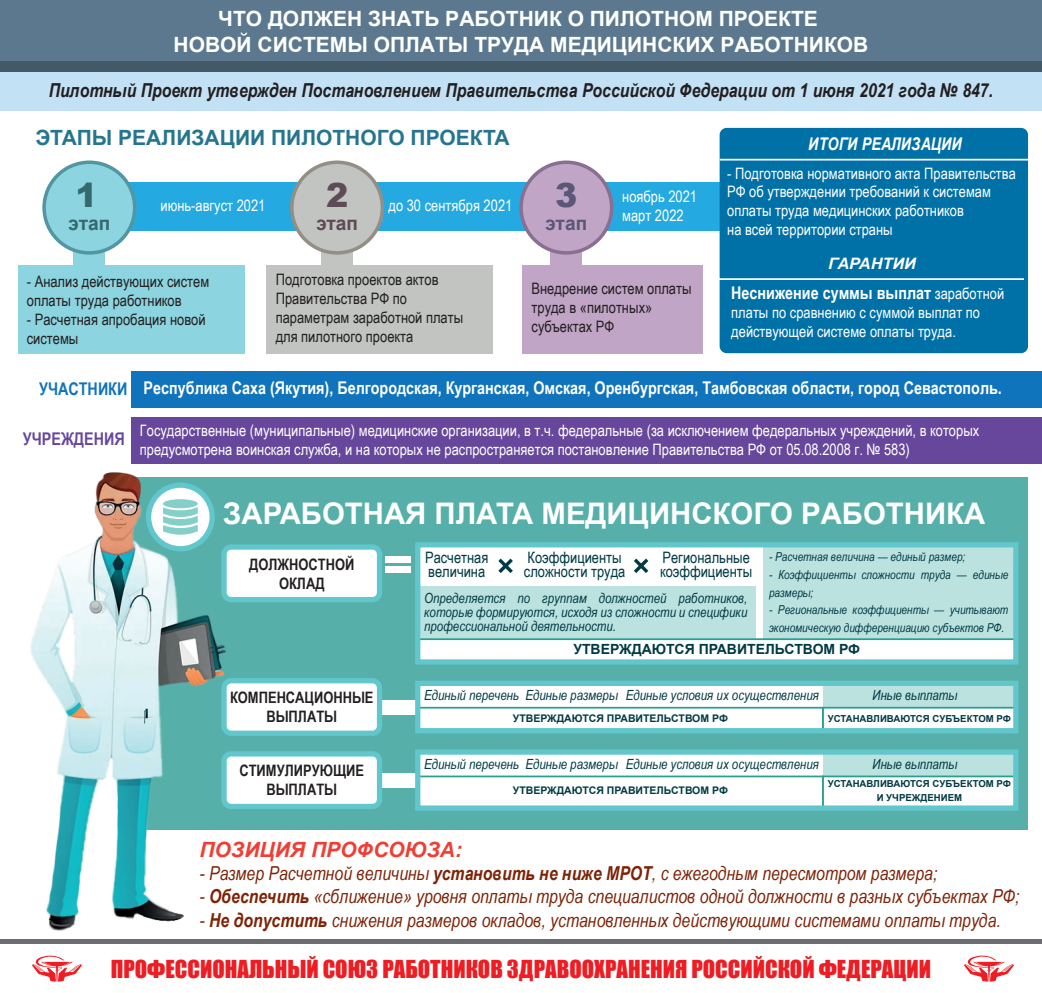
<style>
.page{position:relative;width:1042px;height:993px;background:#fff}
.page>*{position:absolute;margin:0;border:0;box-sizing:border-box;transform-origin:0 0}
.t1{font:900 33.25px "Arial";color:#346a6e}
.t2{font:900 33.25px "Arial";color:#5d4c57}
.t3{font:900 33.25px "Arial";color:#5a5778}
.t4{font:700 29.75px "Arial";color:#fff}
.t5{font:22.75px "Impact";color:#ee1d23}
.t6{font:700 21px/26.2px "Arial";color:#fff;text-align:center}
.t7{font:700 21px "Arial";color:#25758f}
.t8{font:italic 700 21px "Arial";color:#ee3e35}
.t9{font:italic 19.25px "Arial Narrow";color:#7d2407}
.t10{font:italic 700 19.25px "Arial Narrow";color:#231f20}
.t11{font:700 19.25px "Arial";color:#346a6e}
.t12{font:700 19.25px "Arial";color:#5d4c57}
.t13{font:700 19.25px "Arial";color:#5a5778}
.t14{font:700 17.5px "Arial Narrow";color:#fff}
.t15{font:italic 700 17.5px "Arial Narrow";color:#fff}
.t16{font:700 17.5px "Arial Narrow";color:#67479c}
.t17{font:700 17.5px "Arial Narrow";color:#1074bc}
.t18{font:15.75px/18.9px "Arial Narrow";color:#fff}
.t19{font:15.75px/18.9px "Arial Narrow";color:#231f20}
.t20{font:15.75px/14px "Arial Narrow";color:#003a44}
.t21{font:700 15.75px/18.9px "Arial Narrow";color:#231f20;text-align:center}
.t22{font:italic 700 15.75px "Arial";color:#fff}
.t23{font:italic 14px/14px "Arial Narrow";color:#003a44;text-align:justify}
.t24{font:700 14px "Arial";color:#003a44}
.t25{font:italic 12.25px/17.5px "Arial Narrow";color:#003a44}
.t26{font:700 10.5px "Arial";color:#003a44}
.t27{font:700 9.62px/14px "Arial";color:#003a44;text-align:center}
.s1{font-weight:400;font-size:15.75px}
.s2{font-weight:700}
</style>
<div class="page">
<hr style="left:0;top:939px;width:1042px;height:4px;background:#6c6d70">
<div style="left:0;top:0;width:1042px;height:62px;background:#5b788f"></div>
<div style="left:0;top:71px;width:1042px;height:40px;background:#c3e1f5"></div>
<div style="left:0;top:61px;width:1042px;height:11px;background:#435968"></div>
<svg style="left:32px;top:955px;width:50px;height:26px"></svg>
<svg style="left:964px;top:955px;width:50px;height:26px"></svg>
<div style="left:126px;top:182px;width:174px;height:49px;background:#24aae1"></div>
<div style="left:370px;top:182px;width:171px;height:49px;background:#24aae1"></div>
<div style="left:601px;top:182px;width:208px;height:49px;background:#24aae1"></div>
<div style="left:74px;top:248px;width:31px;height:17px;background:#8cd4df"></div>
<div style="left:18px;top:265px;width:227px;height:88px;background:#8cd4df"></div>
<div style="left:321px;top:249px;width:32px;height:16px;background:#c1c4c0"></div>
<div style="left:266px;top:265px;width:227px;height:88px;background:#c1c4c0"></div>
<div style="left:550px;top:249px;width:32px;height:16px;background:#c1a5c6"></div>
<div style="left:522px;top:265px;width:181px;height:88px;background:#c1a5c6"></div>
<div style="left:44px;top:162px;width:91px;height:91px;background:#8cd4df;border-radius:50%"></div>
<div style="left:42px;top:160px;width:94px;height:94px;border:4px solid #5196a0;border-radius:50%"></div>
<div style="left:719px;top:128px;width:309px;height:225px;background:#0071a7;border-radius:7px"></div>
<hr style="left:719px;top:159px;width:309px;height:1px;background:#fff">
<hr style="left:715px;top:278px;width:309px;height:2px;background:#fff">
<div style="left:131px;top:371px;width:911px;height:36px;background:#1074bc"></div>
<div style="left:131px;top:417px;width:911px;height:46px;background:#67479c"></div>
<div style="left:118px;top:477px;width:910px;height:352px;background:#56b0a9"></div>
<div style="left:224px;top:547px;width:155px;height:52px;background:#fff;border-radius:7px"></div>
<div style="left:221px;top:544px;width:161px;height:58px;border:5px solid #62c7cc;border-radius:7px"></div>
<div style="left:385px;top:556px;width:26px;height:6px;background:#fff"></div>
<div style="left:385px;top:566px;width:26px;height:7px;background:#fff"></div>
<div style="left:418px;top:544px;width:598px;height:117px;background:#fff"></div>
<svg style="left:498px;top:558px;width:15px;height:15px"></svg>
<svg style="left:634px;top:558px;width:14px;height:15px"></svg>
<div style="left:418px;top:586px;width:337px;height:75px;background:#bbe2df"></div>
<div style="left:764px;top:544px;width:252px;height:95px;background:#bbe2df"></div>
<div style="left:417px;top:638px;width:599px;height:24px;background:#fff;border:2px solid #289f91"></div>
<div style="left:415px;top:542px;width:603px;height:122px;border:5px solid #62c7cc"></div>
<div style="left:373px;top:699px;width:51px;height:15px;background:#fff"></div>
<div style="left:373px;top:772px;width:51px;height:15px;background:#fff"></div>
<div style="left:224px;top:680px;width:155px;height:53px;background:#fff;border-radius:7px"></div>
<div style="left:221px;top:678px;width:161px;height:57px;border:5px solid #62c7cc;border-radius:7px"></div>
<div style="left:418px;top:683px;width:598px;height:47px;background:#fff"></div>
<div style="left:823px;top:683px;width:193px;height:47px;background:#bbe2df"></div>
<div style="left:417px;top:706px;width:407px;height:25px;background:#fff;border:2px solid #289f91"></div>
<div style="left:822px;top:706px;width:194px;height:25px;background:#fff;border:2px solid #289f91"></div>
<div style="left:415px;top:680px;width:603px;height:53px;border:5px solid #62c7cc"></div>
<div style="left:418px;top:751px;width:598px;height:48px;background:#fff"></div>
<div style="left:823px;top:751px;width:193px;height:48px;background:#bbe2df"></div>
<div style="left:417px;top:775px;width:407px;height:33px;background:#fff;border:2px solid #289f91"></div>
<div style="left:822px;top:775px;width:194px;height:33px;background:#fff;border:2px solid #289f91"></div>
<div style="left:415px;top:749px;width:603px;height:61px;border:5px solid #62c7cc"></div>
<div style="left:224px;top:753px;width:155px;height:53px;background:#fff;border-radius:7px"></div>
<div style="left:221px;top:751px;width:161px;height:57px;border:5px solid #62c7cc;border-radius:7px"></div>
<img style="left:30px;top:472px;width:206px;height:459px">
<div style="left:292px;top:162px;width:90px;height:91px;background:#c1c4c0;border-radius:50%"></div>
<div style="left:290px;top:160px;width:94px;height:94px;border:4px solid #938e86;border-radius:50%"></div>
<div style="left:521px;top:162px;width:90px;height:91px;background:#c1a5c6;border-radius:50%"></div>
<div style="left:519px;top:160px;width:94px;height:94px;border:4px solid #896f91;border-radius:50%"></div>
<h3 class="t6" style="left:174px;top:5px;width:696px">ЧТО ДОЛЖЕН ЗНАТЬ РАБОТНИК О ПИЛОТНОМ ПРОЕКТЕ<br>НОВОЙ СИСТЕМЫ ОПЛАТЫ ТРУДА МЕДИЦИНСКИХ РАБОТНИКОВ</h3>
<p class="t10" style="left:49px;top:75px;width:945px">Пилотный Проект утвержден Постановлением Правительства Российской Федерации от 1 июня 2021 года № 847.</p>
<h3 class="t7" style="left:35px;top:122px;width:476px">ЭТАПЫ РЕАЛИЗАЦИИ ПИЛОТНОГО ПРОЕКТА</h3>
<p class="t15" style="left:808px;top:131px;width:155px">ИТОГИ РЕАЛИЗАЦИИ</p>
<p class="t18" style="left:727px;top:163px;width:290px">- Подготовка нормативного акта Правительства РФ об утверждении требований к системам оплаты труда медицинских работников<br>на всей территории страны</p>
<h1 class="t1" style="left:76px;top:170px;width:24px">1</h1>
<p class="t11" style="left:68px;top:209px;width:44px">этап</p>
<h1 class="t2" style="left:326px;top:170px;width:24px">2</h1>
<p class="t12" style="left:316px;top:209px;width:44px">этап</p>
<h1 class="t3" style="left:555px;top:170px;width:24px">3</h1>
<p class="t13" style="left:545px;top:209px;width:44px">этап</p>
<p class="t18" style="left:160px;top:195px;width:106px">июнь-август 2021</p>
<p class="t18" style="left:388px;top:195px;width:125px">до 30 сентября 2021</p>
<p class="t18" style="left:622px;top:186px;width:76px">ноябрь 2021 март 2022</p>
<p class="t19" style="left:27px;top:271px;width:184px">- Анализ действующих систем оплаты труда работников</p>
<p class="t19" style="left:27px;top:309px;width:180px">- Расчетная апробация новой системы</p>
<p class="t19" style="left:276px;top:269px;width:189px">Подготовка проектов актов<br>Правительства РФ по параметрам заработной платы для пилотного проекта</p>
<p class="t19" style="left:531px;top:278px;width:162px">Внедрение систем оплаты труда в «пилотных» субъектах РФ</p>
<p class="t22" style="left:828px;top:252px;width:89px">ГАРАНТИИ</p>
<p class="t14" style="left:731px;top:279px;width:274px">Неснижение суммы выплат <span class="s1">заработной</span></p>
<p class="t18" style="left:731px;top:302px;width:250px">платы по сравнению с суммой выплат по действующей системе оплаты труда.</p>
<p class="t17" style="left:39px;top:375px;width:90px">УЧАСТНИКИ</p>
<p class="t16" style="left:23px;top:426px;width:103px">УЧРЕЖДЕНИЯ</p>
<p class="t14" style="left:144px;top:374px;width:860px">Республика Саха (Якутия), Белгородская, Курганская, Омская, Оренбургская, Тамбовская области, город Севастополь.</p>
<p class="t18" style="left:140px;top:420px;width:841px">Государственные (муниципальные) медицинские организации, в т.ч. федеральные (за исключением федеральных учреждений, в которых предусмотрена воинская служба, и на которых не распространяется постановление Правительства РФ от 05.08.2008 г. № 583)</p>
<h2 class="t4" style="left:223px;top:492px;width:763px">ЗАРАБОТНАЯ ПЛАТА МЕДИЦИНСКОГО РАБОТНИКА</h2>
<p class="t21" style="left:249px;top:554px;width:107px">ДОЛЖНОСТНОЙ<br>ОКЛАД</p>
<p class="t20" style="left:425px;top:549px;width:65px">Расчетная величина</p>
<p class="t20" style="left:524px;top:549px;width:103px">Коэффициенты сложности труда</p>
<p class="t20" style="left:660px;top:549px;width:94px">Региональные коэффициенты</p>
<p class="t23" style="left:424px;top:590px;width:325px">Определяется по группам должностей работников, которые формируются, исходя из сложности и специфики профессиональной деятельности.</p>
<p class="t24" style="left:573px;top:639px;width:288px">УТВЕРЖДАЮТСЯ ПРАВИТЕЛЬСТВОМ РФ</p>
<p class="t25" style="left:769px;top:548px;width:198px">- Расчетная величина — единый размер;</p>
<p class="t25" style="left:769px;top:565px;width:241px">- Коэффициенты сложности труда — единые размеры;</p>
<p class="t25" style="left:769px;top:600px;width:241px">- Региональные коэффициенты — учитывают экономическую дифференциацию субъектов РФ.</p>
<p class="t21" style="left:230px;top:687px;width:145px">КОМПЕНСАЦИОННЫЕ<br>ВЫПЛАТЫ</p>
<p class="t23" style="left:424px;top:687px;width:396px">Единый перечень Единые размеры Единые условия их осуществления</p>
<p class="t23" style="left:872px;top:687px;width:86px">Иные выплаты</p>
<p class="t26" style="left:513px;top:710px;width:217px">УТВЕРЖДАЮТСЯ ПРАВИТЕЛЬСТВОМ РФ</p>
<p class="t27" style="left:828px;top:711px;width:185px">УСТАНАВЛИВАЮТСЯ СУБЪЕКТОМ РФ</p>
<p class="t23" style="left:424px;top:756px;width:396px">Единый перечень Единые размеры Единые условия их осуществления</p>
<p class="t23" style="left:872px;top:756px;width:86px">Иные выплаты</p>
<p class="t26" style="left:513px;top:782px;width:217px">УТВЕРЖДАЮТСЯ ПРАВИТЕЛЬСТВОМ РФ</p>
<p class="t27" style="left:828px;top:776px;width:185px">УСТАНАВЛИВАЮТСЯ СУБЪЕКТОМ РФ<br>И УЧРЕЖДЕНИЕМ</p>
<p class="t21" style="left:239px;top:760px;width:126px">СТИМУЛИРУЮЩИЕ<br>ВЫПЛАТЫ</p>
<h3 class="t8" style="left:199px;top:835px;width:264px">ПОЗИЦИЯ ПРОФСОЮЗА:</h3>
<p class="t9" style="left:199px;top:859px;width:739px">- Размер Расчетной величины <span class="s2">установить не ниже МРОТ</span>, с ежегодным пересмотром размера;</p>
<p class="t9" style="left:199px;top:883px;width:821px">- <span class="s2">Обеспечить</span> «сближение» уровня оплаты труда специалистов одной должности в разных субъектах РФ;</p>
<p class="t9" style="left:199px;top:906px;width:803px">- <span class="s2">Не допустить</span> снижения размеров окладов, установленных действующими системами оплаты труда.</p>
<h3 class="t5" style="left:111px;top:951px;width:822px">ПРОФЕССИОНАЛЬНЫЙ СОЮЗ РАБОТНИКОВ ЗДРАВООХРАНЕНИЯ РОССИЙСКОЙ ФЕДЕРАЦИИ</h3>
</div>
